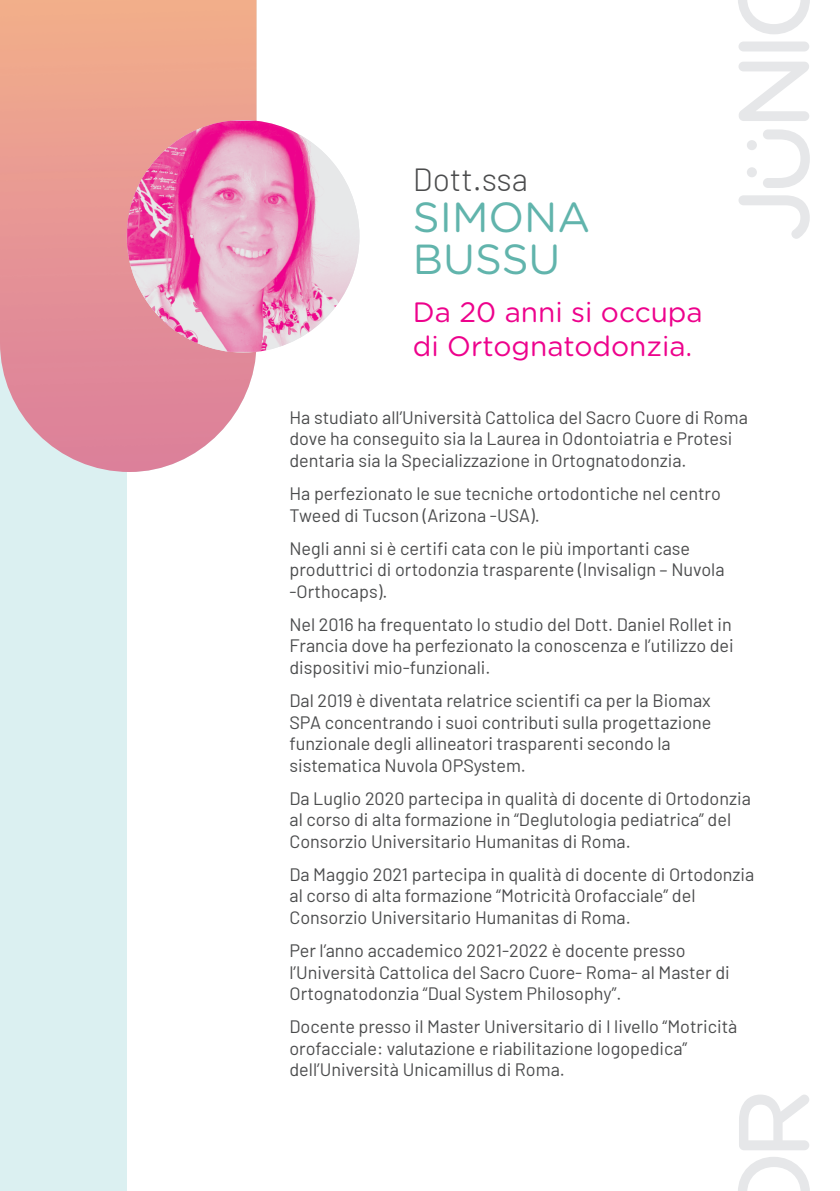
<style>
.page{position:relative;width:840px;height:1191px;background:#fff}
.page>*{position:absolute;margin:0;border:0;box-sizing:border-box;transform-origin:0 0}
.t1{font:42px "Gotham Rounded";color:#61b4ac}
.t2{font:300 32px "Barlow";color:#4b4c4d}
.t3{font:28px "Gotham Rounded";color:#ed028c}
.t4{font:18px/21.6px "Barlow";color:#4b4c4d}
</style>
<div class="page">
<div style="left:0;top:0;width:127px;height:1191px;background:#dbf0f1"></div>
<svg style="left:738px;top:1157px;width:71px;height:34px"></svg>
<svg style="left:739px;top:1094px;width:69px;height:56px"></svg>
<svg style="left:738px;top:195px;width:71px;height:44px"></svg>
<svg style="left:763px;top:129px;width:46px;height:59px"></svg>
<svg style="left:738px;top:62px;width:70px;height:59px"></svg>
<div style="left:738px;top:42px;width:70px;height:9px;background:#e6e7e9;border-radius:5px"></div>
<svg style="left:738px;top:0;width:71px;height:34px"></svg>
<div style="left:746px;top:167px;width:10px;height:10px;background:#e6e7e9;border-radius:50%"></div>
<div style="left:746px;top:140px;width:10px;height:10px;background:#e6e7e9;border-radius:50%"></div>
<img style="left:0;top:0;width:256px;height:472px">
<img style="left:127px;top:121px;width:232px;height:231px">
<p class="t2" style="left:412px;top:156px;width:117px">Dott.ssa</p>
<p class="t1" style="left:412px;top:188px;width:179px">SIMONA</p>
<p class="t1" style="left:412px;top:230px;width:149px">BUSSU</p>
<p class="t3" style="left:412px;top:293px;width:291px">Da 20 anni si occupa</p>
<p class="t3" style="left:412px;top:327px;width:281px">di Ortognatodonzia.</p>
<p class="t4" style="left:289px;top:405px;width:459px">Ha studiato all’Università Cattolica del Sacro Cuore di Roma dove ha conseguito sia la Laurea in Odontoiatria e Protesi dentaria sia la Specializzazione in Ortognatodonzia.</p>
<p class="t4" style="left:289px;top:481px;width:433px">Ha perfezionato le sue tecniche ortodontiche nel centro<br>Tweed di Tucson (Arizona -USA).</p>
<p class="t4" style="left:289px;top:536px;width:436px">Negli anni si è certifi cata con le più importanti case produttrici di ortodonzia trasparente (Invisalign – Nuvola -Orthocaps).</p>
<p class="t4" style="left:289px;top:612px;width:445px;text-align:justify">Nel 2016 ha frequentato lo studio del Dott. Daniel Rollet in Francia dove ha perfezionato la conoscenza e l’utilizzo dei dispositivi mio-funzionali.</p>
<p class="t4" style="left:289px;top:688px;width:423px">Dal 2019 è diventata relatrice scientifi ca per la Biomax SPA concentrando i suoi contributi sulla progettazione funzionale degli allineatori trasparenti secondo la sistematica Nuvola OPSystem.</p>
<p class="t4" style="left:289px;top:786px;width:462px">Da Luglio 2020 partecipa in qualità di docente di Ortodonzia al corso di alta formazione in “Deglutologia pediatrica” del<br>Consorzio Universitario Humanitas di Roma.</p>
<p class="t4" style="left:289px;top:862px;width:466px">Da Maggio 2021 partecipa in qualità di docente di Ortodonzia al corso di alta formazione “Motricità Orofacciale” del<br>Consorzio Universitario Humanitas di Roma.</p>
<p class="t4" style="left:289px;top:938px;width:441px">Per l’anno accademico 2021-2022 è docente presso l’Università Cattolica del Sacro Cuore- Roma- al Master di<br>Ortognatodonzia “Dual System Philosophy”.</p>
<p class="t4" style="left:289px;top:1014px;width:449px">Docente presso il Master Universitario di I livello “Motricità orofacciale: valutazione e riabilitazione logopedica” dell’Università Unicamillus di Roma.</p>
</div>
